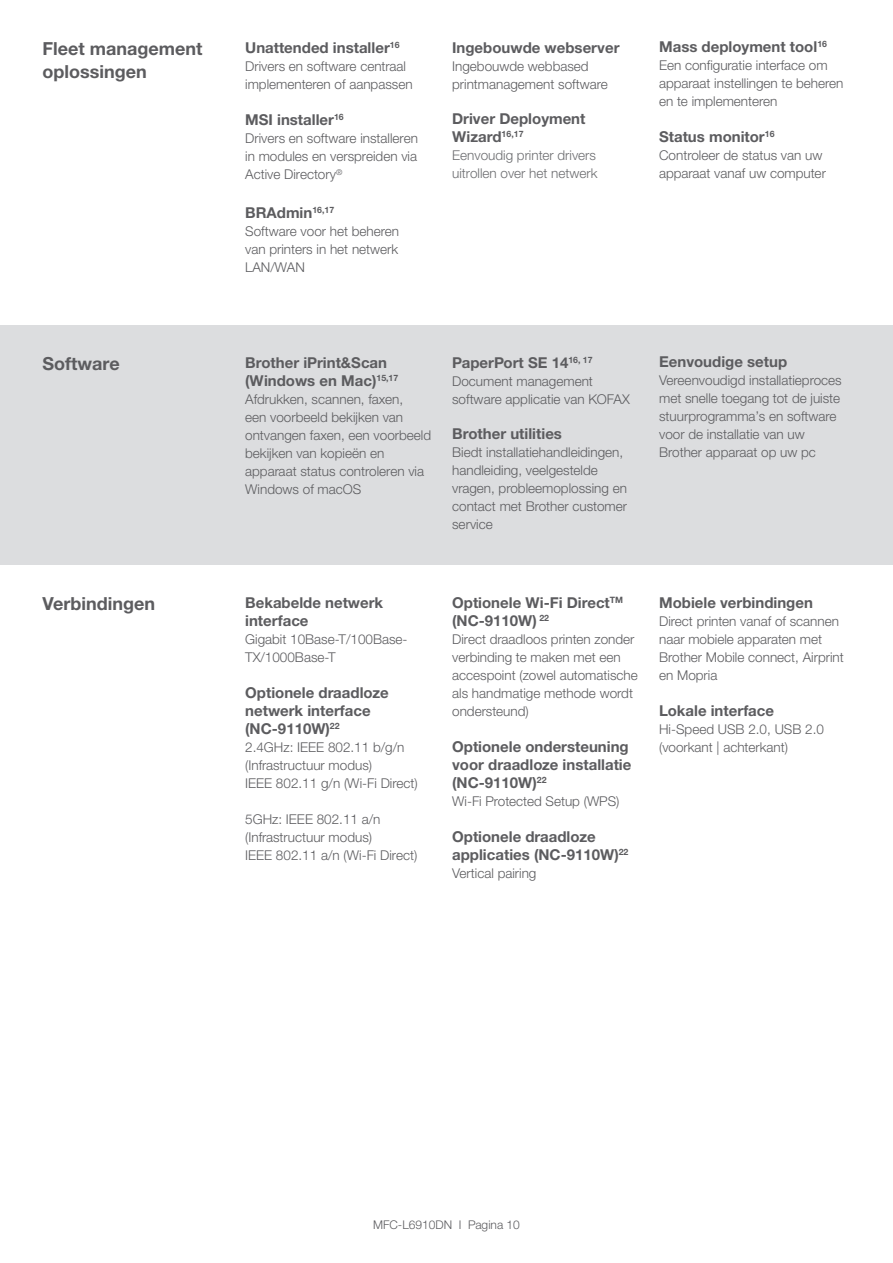
<style>
.page{position:relative;width:893px;height:1263px;background:#fff}
.page>*{position:absolute;margin:0;border:0;box-sizing:border-box;transform-origin:0 0}
.Body{font:700 18px/22.5px "Helvetica Neue LTW1 G";color:#5c5c5f}
.Body-2{font:700 15px/18px "Helvetica Neue LTW1 G";color:#5c5c5f}
.Body-3{font:300 13.5px/18px "Helvetica Neue LTW1 G";color:#5c5c5f}
.t1{font:300 13.5px/18px "Helvetica Neue LTW1 G";color:#6c6d70}
.Body-4{font:300 12px "Helvetica Neue LTW1 G";color:#5c5c5f}
</style>
<div class="page">
<div style="left:0;top:325px;width:893px;height:240px;background:#dcdddf"></div>
<p class="Body" style="left:43px;top:38px;width:161px">Fleet management oplossingen</p>
<p class="Body-2" style="left:245px;top:39px;width:156px">Unattended installer<sup>16</sup></p>
<p class="Body-3" style="left:245px;top:57px;width:169px">Drivers en software centraal implementeren of aanpassen</p>
<p class="Body-2" style="left:245px;top:111px;width:100px">MSI installer<sup>16</sup></p>
<p class="Body-3" style="left:245px;top:129px;width:174px;text-align:justify">Drivers en software installeren in modules en verspreiden via Active Directory<sup>®</sup></p>
<p class="Body-2" style="left:245px;top:204px;width:91px">BRAdmin<sup>16,17</sup></p>
<p class="Body-3" style="left:245px;top:222px;width:155px">Software voor het beheren</p>
<p class="Body-3" style="left:245px;top:240px;width:155px">van printers in het netwerk</p>
<p class="Body-3" style="left:245px;top:258px;width:61px">LAN/WAN</p>
<p class="Body-2" style="left:452px;top:39px;width:169px">Ingebouwde webserver</p>
<p class="Body-3" style="left:452px;top:57px;width:138px">Ingebouwde webbased</p>
<p class="Body-3" style="left:452px;top:75px;width:157px">printmanagement software</p>
<p class="Body-2" style="left:452px;top:109px;width:135px">Driver Deployment<br>Wizard<sup>16,17</sup></p>
<p class="t1" style="left:452px;top:146px;width:147px">Eenvoudig printer drivers uitrollen over het netwerk</p>
<p class="Body-2" style="left:659px;top:37px;width:169px">Mass deployment tool<sup>16</sup></p>
<p class="Body-3" style="left:659px;top:56px;width:186px">Een configuratie interface om apparaat instellingen te beheren en te implementeren</p>
<p class="Body-2" style="left:659px;top:127px;width:117px">Status monitor<sup>16</sup></p>
<p class="Body-3" style="left:659px;top:146px;width:168px">Controleer de status van uw apparaat vanaf uw computer</p>
<p class="Body" style="left:43px;top:352px;width:79px">Software</p>
<p class="Body-2" style="left:245px;top:354px;width:143px">Brother iPrint&amp;Scan</p>
<p class="Body-2" style="left:245px;top:372px;width:155px">(Windows en Mac)<sup>15,17</sup></p>
<p class="Body-3" style="left:245px;top:390px;width:187px">Afdrukken, scannen, faxen,<br>een voorbeeld bekijken van ontvangen faxen, een voorbeeld bekijken van kopieën en apparaat status controleren via<br>Windows of macOS</p>
<p class="Body-2" style="left:452px;top:354px;width:142px">PaperPort SE 14<sup>16,</sup> <sup>17</sup></p>
<p class="Body-3" style="left:452px;top:372px;width:179px">Document management software applicatie van KOFAX</p>
<p class="Body-2" style="left:452px;top:424px;width:111px">Brother utilities</p>
<p class="Body-3" style="left:452px;top:443px;width:176px">Biedt installatiehandleidingen, handleiding, veelgestelde vragen, probleemoplossing en contact met Brother customer service</p>
<p class="Body-2" style="left:659px;top:352px;width:130px">Eenvoudige setup</p>
<p class="Body-3" style="left:659px;top:371px;width:184px">Vereenvoudigd installatieproces met snelle toegang tot de juiste stuurprogramma’s en software voor de installatie van uw<br>Brother apparaat op uw pc</p>
<p class="Body" style="left:43px;top:592px;width:114px">Verbindingen</p>
<p class="Body-2" style="left:245px;top:593px;width:140px">Bekabelde netwerk interface</p>
<p class="Body-3" style="left:245px;top:630px;width:164px">Gigabit 10Base-T/100Base-<br>TX/1000Base-T</p>
<p class="Body-2" style="left:245px;top:683px;width:145px">Optionele draadloze netwerk interface</p>
<p class="Body-2" style="left:245px;top:719px;width:96px">(NC-9110W)<sup>22</sup></p>
<p class="Body-3" style="left:245px;top:738px;width:161px">2.4GHz: IEEE 802.11 b/g/n (Infrastructuur modus)</p>
<p class="Body-3" style="left:245px;top:774px;width:174px">IEEE 802.11 g/n (Wi-Fi Direct)</p>
<p class="Body-3" style="left:245px;top:810px;width:137px">5GHz: IEEE 802.11 a/n (Infrastructuur modus)</p>
<p class="Body-3" style="left:245px;top:846px;width:174px">IEEE 802.11 a/n (Wi-Fi Direct)</p>
<p class="Body-2" style="left:452px;top:593px;width:173px">Optionele Wi-Fi Direct<sup>TM </sup>(NC-9110W) <sup>22</sup></p>
<p class="Body-3" style="left:452px;top:630px;width:187px">Direct draadloos printen zonder verbinding te maken met een accespoint (zowel automatische als handmatige methode wordt ondersteund)</p>
<p class="Body-2" style="left:452px;top:737px;width:181px">Optionele ondersteuning voor draadloze installatie (NC-9110W)<sup>22</sup></p>
<p class="Body-3" style="left:452px;top:792px;width:169px">Wi-Fi Protected Setup (WPS)</p>
<p class="Body-2" style="left:452px;top:827px;width:178px">Optionele draadloze applicaties (NC-9110W)<sup>22</sup></p>
<p class="Body-3" style="left:452px;top:864px;width:86px">Vertical pairing</p>
<p class="Body-2" style="left:659px;top:593px;width:155px">Mobiele verbindingen</p>
<p class="Body-3" style="left:659px;top:612px;width:186px">Direct printen vanaf of scannen naar mobiele apparaten met<br>Brother Mobile connect, Airprint en Mopria</p>
<p class="Body-2" style="left:659px;top:701px;width:117px">Lokale interface</p>
<p class="Body-3" style="left:659px;top:720px;width:166px">Hi-Speed USB 2.0, USB 2.0</p>
<p class="Body-3" style="left:659px;top:738px;width:130px">(voorkant | achterkant)</p>
<p class="Body-4" style="left:373px;top:1217px;width:148px">MFC-L6910DN I Pagina 10</p>
</div>
